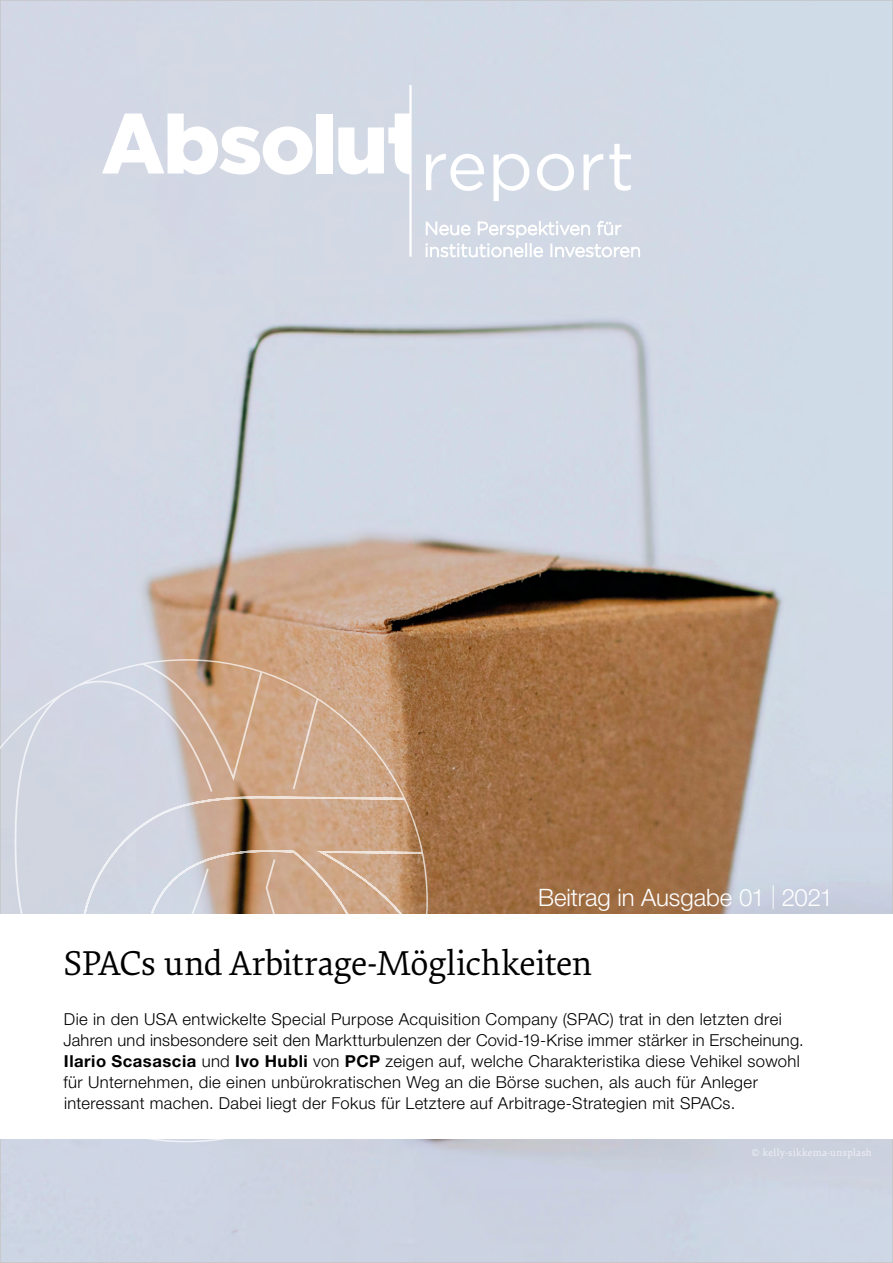
<style>
.page{position:relative;width:893px;height:1263px;background:#fff}
.page>*{position:absolute;margin:0;border:0;box-sizing:border-box;transform-origin:0 0}
.t1{font:36px "Elena";letter-spacing:-.01em;color:#000}
.t2{font:300 24px "Helvetica Neue LT Pro";letter-spacing:-.005em;color:#fff}
.t3{font:300 16.5px/21px "Helvetica Neue LT Pro";letter-spacing:.02em;color:#000}
.t4{font:10.5px "Elena";letter-spacing:.03em;color:#fff}
.s1{font-weight:700}
</style>
<div class="page">
<img style="left:2px;top:2px;width:889px;height:1259px">
<svg style="left:0;top:659px;width:428px;height:483px"></svg>
<div style="left:0;top:914px;width:893px;height:225px;background:#fff"></div>
<svg style="left:426px;top:221px;width:214px;height:36px"></svg>
<svg style="left:426px;top:144px;width:205px;height:57px"></svg>
<div style="left:316px;top:114px;width:16px;height:59px;background:#fff"></div>
<svg style="left:102px;top:113px;width:211px;height:62px"></svg>
<svg style="left:338px;top:85px;width:74px;height:172px"></svg>
<h2 class="t2" style="left:538px;top:882px;width:297px">Beitrag in Ausgabe 01 | 2021</h2>
<h1 class="t1" style="left:64px;top:938px;width:530px">SPACs und Arbitrage-Möglichkeiten</h1>
<p class="t3" style="left:63px;top:1008px;width:742px">Die in den USA entwickelte Special Purpose Acquisition Company (SPAC) trat in den letzten drei Jahren und insbesondere seit den Marktturbulenzen der Covid-19-Krise immer stärker in Erscheinung.<br><span class="s1">Ilario Scasascia</span> und <span class="s1">Ivo Hubli</span> von <span class="s1">PCP</span> zeigen auf, welche Charakteristika diese Vehikel sowohl für Unternehmen, die einen unbürokratischen Weg an die Börse suchen, als auch für Anleger interessant machen. Dabei liegt der Fokus für Letztere auf Arbitrage-Strategien mit SPACs.</p>
<p class="t4" style="left:752px;top:1145px;width:121px">© kelly-sikkema-unsplash</p>
</div>
